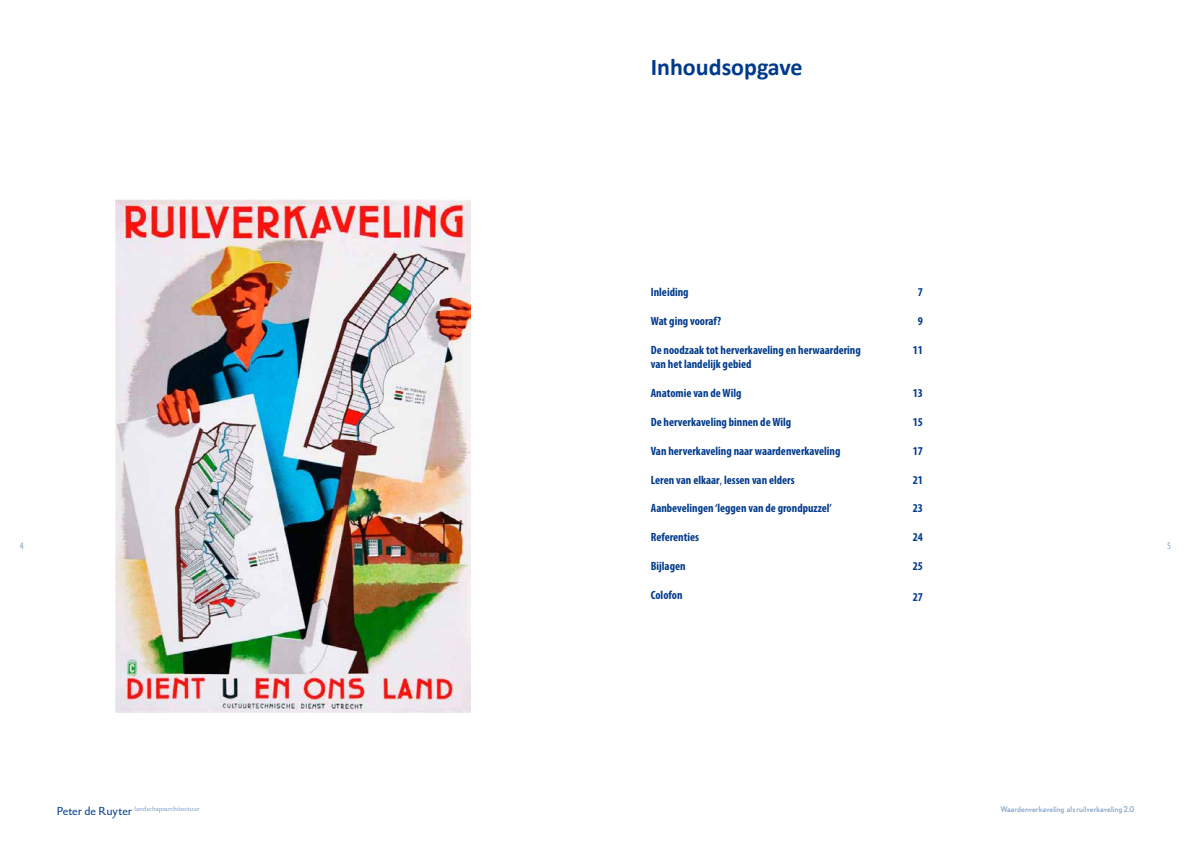
<style>
.page{position:relative;width:1191px;height:842px;background:#fff}
.page>*{position:absolute;margin:0;border:0;box-sizing:border-box;transform-origin:0 0}
.t1{font:700 24px "Calibri";color:#003a8c}
.t2{font:700 condensed 12px/14.4px "Myriad Pro";color:#003a8c}
.t3{font:condensed 10px "Myriad Pro";color:#81a1c8}
.t4{font:8px "Nobel";color:#81a1c8}
.t5{font:7px "DTL Haarlemmer Sans D";color:#81a1c8}
.s1{font-weight:400}
.s2{font-size:12px;color:#003a8c}
</style>
<div class="page">
<img style="left:115px;top:200px;width:355px;height:512px">
<h1 class="t1" style="left:651px;top:50px;width:153px">Inhoudsopgave</h1>
<p class="t2" style="left:651px;top:285px;width:39px">Inleiding</p>
<p class="t2" style="left:651px;top:314px;width:72px">Wat ging vooraf?</p>
<p class="t2" style="left:651px;top:342px;width:211px">De noodzaak tot herverkaveling en herwaardering van het landelijk gebied</p>
<p class="t2" style="left:651px;top:386px;width:92px">Anatomie van de Wilg</p>
<p class="t2" style="left:651px;top:414px;width:142px">De herverkaveling binnen de Wilg</p>
<p class="t2" style="left:651px;top:443px;width:191px">Van herverkaveling naar waardenverkaveling</p>
<p class="t2" style="left:651px;top:472px;width:145px">Leren van elkaar<span class="s1">,</span> lessen van elders</p>
<p class="t2" style="left:651px;top:501px;width:183px">Aanbevelingen ‘leggen van de grondpuzzel’</p>
<p class="t2" style="left:651px;top:530px;width:50px">Referenties</p>
<p class="t2" style="left:651px;top:558px;width:36px">Bijlagen</p>
<p class="t2" style="left:651px;top:587px;width:33px">Colofon</p>
<p class="t2" style="left:918px;top:285px;width:7px">7</p>
<p class="t2" style="left:918px;top:314px;width:7px">9</p>
<p class="t2" style="left:912px;top:342px;width:12px">11</p>
<p class="t2" style="left:912px;top:386px;width:12px">13</p>
<p class="t2" style="left:912px;top:414px;width:12px">15</p>
<p class="t2" style="left:912px;top:443px;width:12px">17</p>
<p class="t2" style="left:912px;top:472px;width:12px">21</p>
<p class="t2" style="left:912px;top:501px;width:12px">23</p>
<p class="t2" style="left:912px;top:530px;width:12px">24</p>
<p class="t2" style="left:912px;top:558px;width:12px">25</p>
<p class="t2" style="left:912px;top:590px;width:12px">27</p>
<p class="t3" style="left:20px;top:540px;width:5px">4</p>
<p class="t3" style="left:1167px;top:540px;width:5px">5</p>
<p class="t5" style="left:57px;top:804px;width:144px"><span class="s2">Peter de Ruyter</span> landschapsarchitectuur</p>
<p class="t4" style="left:1000px;top:805px;width:135px">Waardenverkaveling als ruilverkaveling 2.0</p>
</div>
